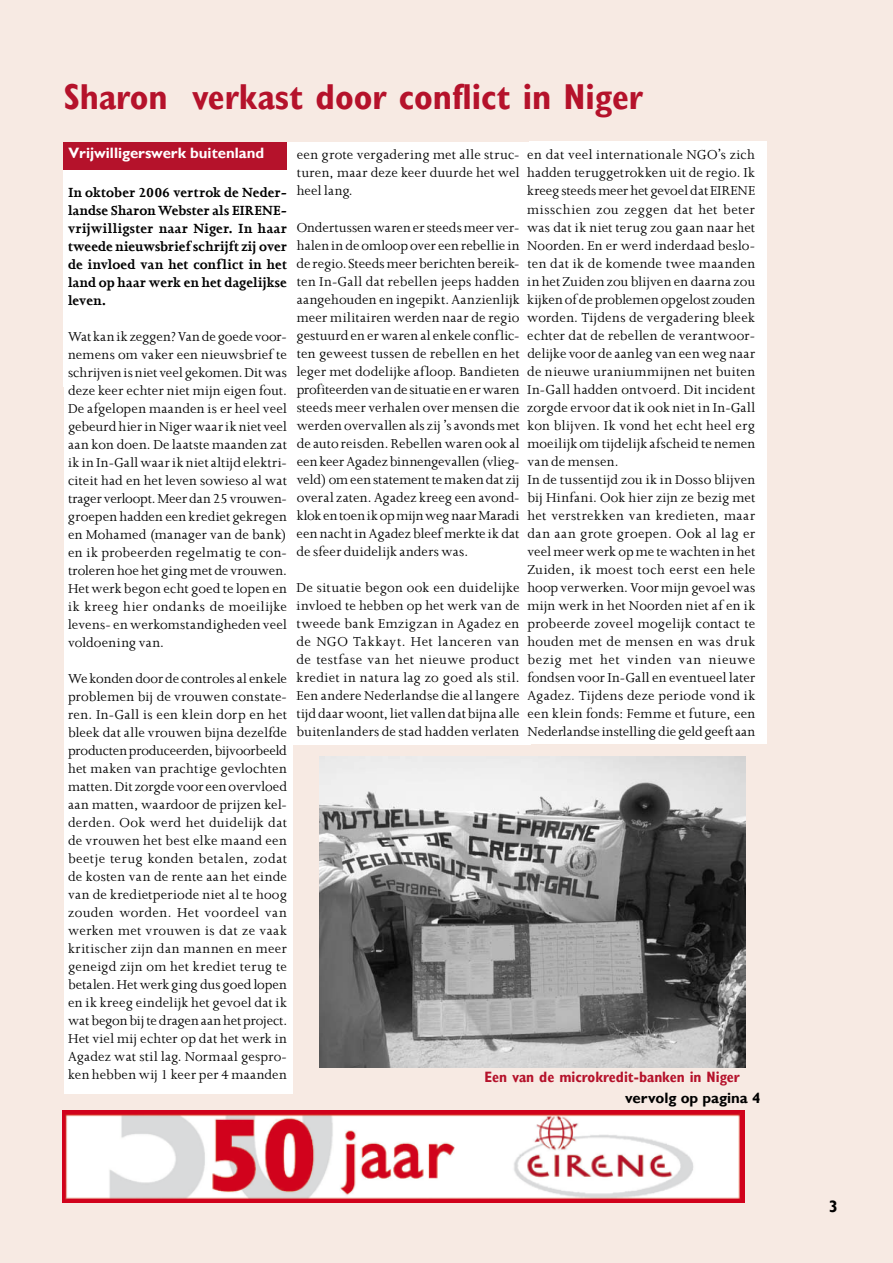
<style>
.page{position:relative;width:893px;height:1263px;background:#f7eae3}
.page>*{position:absolute;margin:0;border:0;box-sizing:border-box;transform-origin:0 0}
.t1{font:700 condensed 36px "Gill Sans";color:#b5122b}
.t2{font:15px/18px "Joanna";letter-spacing:.015em;color:#000;text-align:justify}
.t3{font:700 15px/18px "Joanna";letter-spacing:.01em;color:#000;text-align:justify}
.t4{font:700 condensed 15px "Gill Sans";color:#b5122b}
.t5{font:700 15px "Gill Sans";color:#fff}
.t6{font:700 15px "Gill Sans";color:#000}
</style>
<div class="page">
<div style="left:64px;top:385px;width:229px;height:709px;background:#fff"></div>
<div style="left:287px;top:142px;width:244px;height:602px;background:#fff"></div>
<div style="left:529px;top:142px;width:237px;height:602px;background:#fff"></div>
<div style="left:64px;top:142px;width:223px;height:29px;background:#b5122b"></div>
<div style="left:64px;top:170px;width:226px;height:216px;background:#fff"></div>
<img style="left:319px;top:757px;width:426px;height:311px">
<img style="left:63px;top:1111px;width:681px;height:91px">
<h1 class="t1" style="left:64px;top:76px;width:581px">Sharon verkast door conflict in Niger</h1>
<p class="t5" style="left:69px;top:144px;width:197px">Vrijwilligerswerk buitenland</p>
<p class="t2" style="left:297px;top:145px;width:224px">een grote vergadering met alle struc&shy;turen, maar deze keer duurde het wel heel lang.</p>
<p class="t2" style="left:297px;top:217px;width:225px">Ondertussenwaren ersteeds meer ver&shy;halen in de omloop over een rebellie in de regio. Steeds meer berichten bereik&shy;ten In-Gall dat rebellen jeeps hadden aangehouden en ingepikt. Aanzienlijk meer militairen werden naar de regio gestuurd en erwaren al enkele conflic&shy;ten geweest tussen de rebellen en het leger met dodelijke afloop. Bandieten profiteerdenvande situatie enerwaren steeds meer verhalen over mensen die werden overvallen als zij ’s avonds met de auto reisden. Rebellen waren ook al een keerAgadez binnengevallen (vlieg&shy;veld) om een statementte maken dat zij overal zaten. Agadez kreeg een avond&shy;klok entoenikopmijnwegnaarMaradi een nacht in Agadez bleef merkte ik dat de sfeer duidelijk anders was.</p>
<p class="t2" style="left:296px;top:577px;width:225px">De situatie begon ook een duidelijke invloed te hebben op het werk van de tweede bank Emzigzan in Agadez en de NGO Takkayt. Het lanceren van de testfase van het nieuwe product krediet in natura lag zo goed als stil.<br>Een andereNederlandse die al langere tijd daarwoont,liet vallen dat bijna alle buitenlanders de stad hadden verlaten</p>
<p class="t2" style="left:527px;top:145px;width:230px;text-align:left">en dat veel internationale NGO’s zich hadden teruggetrokken uit de regio. Ik kreeg steedsmeer het gevoel dat EIRENE misschien zou zeggen dat het beter was dat ik niet terug zou gaan naar het Noorden. En er werd inderdaad beslo&shy;ten dat ik de komende twee maanden in het Zuiden zou blijven en daarna zou kijken of de problemen opgelost zouden worden. Tijdens de vergadering bleek echter dat de rebellen de verantwoor&shy;delijke voor de aanleg van een weg naar de nieuwe uraniummijnen net buiten In-Gall hadden ontvoerd. Dit incident zorgde ervoor dat ik ook niet in In-Gall kon blijven. Ik vond het echt heel erg moeilijk om tijdelijk afscheid te nemen van de mensen.<br>In de tussentijd zou ik in Dosso blijven bij Hinfani. Ook hier zijn ze bezig met het verstrekken van kredieten, maar dan aan grote groepen. Ook al lag er veel meer werk op me te wachten in het Zuiden, ik moest toch eerst een hele hoop verwerken. Voor mijn gevoel was mijn werk in het Noorden niet af en ik probeerde zoveel mogelijk contact te houden met de mensen en was druk bezig met het vinden van nieuwe fondsen voorIn-Gall en eventueel later Agadez. Tijdens deze periode vond ik een klein fonds: Femme et future, een Nederlandse instellingdie geldgeeft aan</p>
<p class="t3" style="left:68px;top:183px;width:220px">In oktober 2006 vertrok de Neder&shy;landse Sharon Webster als EIRENE&shy;vrijwilligster naar Niger. In haar tweede nieuwsbrief schrijft zij over de invloed van het conflict in het land op haar werk en het dagelijkse leven.</p>
<p class="t2" style="left:68px;top:327px;width:221px">Wat kan ik zeggen?Van de goede voor&shy;nemens om vaker een nieuwsbrief te schrijven is niet veel gekomen.Ditwas deze keer echter niet mijn eigen fout.<br>De afgelopen maanden is er heel veel gebeurd hierinNigerwaarik niet veel aan kon doen. De laatste maanden zat ik in In-Gall waarik niet altijd elektri&shy;citeit had en het leven sowieso al wat trager verloopt.Meerdan25vrouwen&shy;groepen hadden een krediet gekregen en Mohamed (manager van de bank) en ik probeerden regelmatig te con&shy;troleren hoe het ging met de vrouwen.<br>Het werk begon echt goed te lopen en ik kreeg hier ondanks de moeilijke levens- en werkomstandigheden veel voldoening van.</p>
<p class="t2" style="left:68px;top:669px;width:221px">We konden door de controles al enkele problemen bij de vrouwen constate&shy;ren. In-Gall is een klein dorp en het bleek dat alle vrouwen bijna dezelfde productenproduceerden,bijvoorbeeld het maken van prachtige gevlochten matten.Dit zorgde voor een overvloed aan matten, waardoor de prijzen kel&shy;derden. Ook werd het duidelijk dat de vrouwen het best elke maand een beetje terug konden betalen, zodat de kosten van de rente aan het einde van de kredietperiode niet al te hoog zouden worden. Het voordeel van werken met vrouwen is dat ze vaak kritischer zijn dan mannen en meer geneigd zijn om het krediet terug te betalen.Hetwerk ging dus goed lopen en ik kreeg eindelijk het gevoel dat ik wat begonbijte dragenaanhet project.<br>Het viel mij echter op dat het werk in Agadez wat stil lag. Normaal gespro&shy;ken hebben wij 1 keer per 4 maanden</p>
<p class="t4" style="left:485px;top:1068px;width:257px">Een van de microkredit-banken in Niger</p>
<p class="t6" style="left:625px;top:1089px;width:137px">vervolg op pagina 4</p>
</div>
